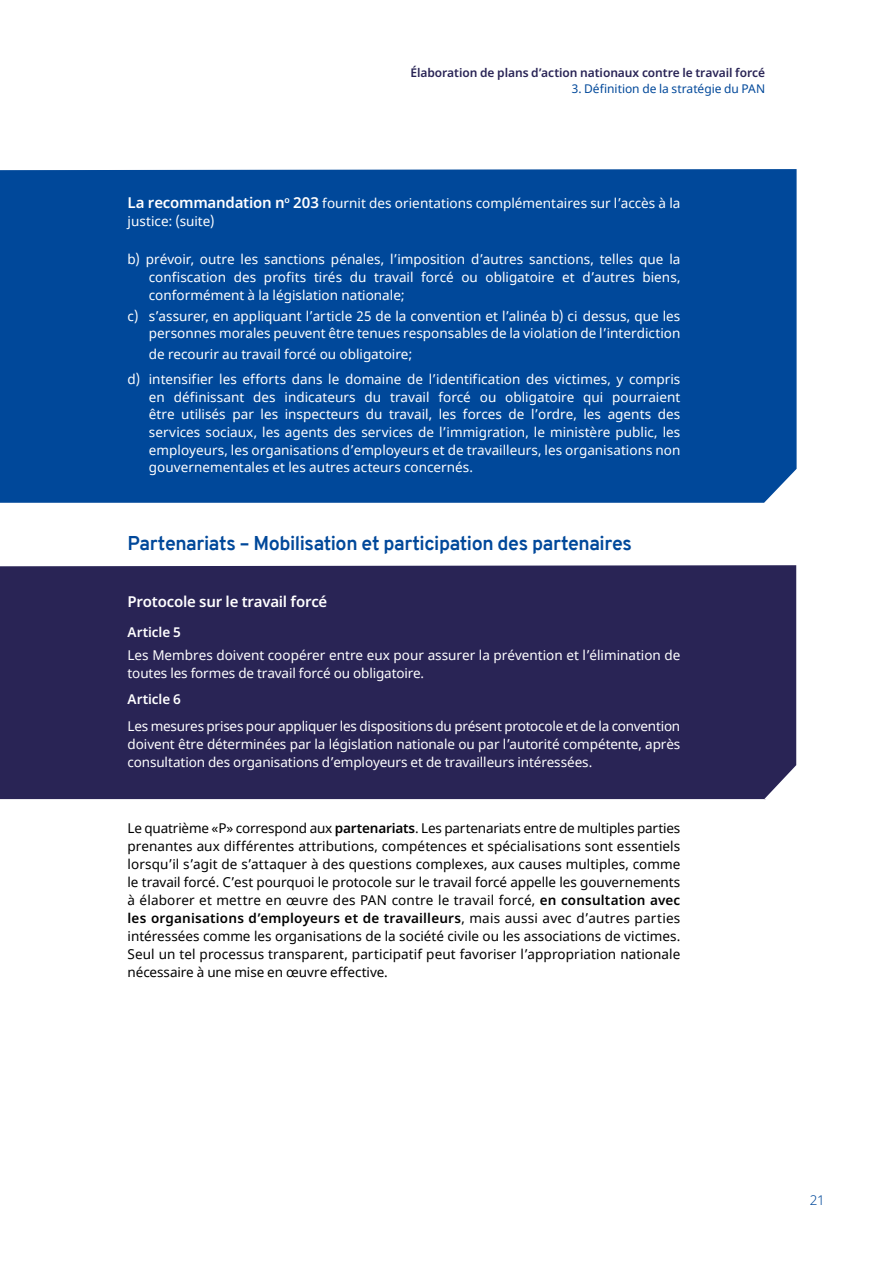
<style>
.page{position:relative;width:893px;height:1263px;background:#fff}
.page>*{position:absolute;margin:0;border:0;box-sizing:border-box;transform-origin:0 0}
.t1{font:700 19.5px "Overpass";letter-spacing:-.02em;color:#00489a}
.t2{font:600 15px "Noto Sans";letter-spacing:-.015em;color:#fff}
.t3{font:13.5px/17.5px "Noto Sans";color:#fff}
.t4{font:13.5px/18px "Noto Sans";color:#000;text-align:justify}
.t5{font:300 13.5px "Noto Sans";color:#00489a}
.t6{font:600 12px "Noto Sans";letter-spacing:-.005em;color:#292455}
.t7{font:12px "Noto Sans";letter-spacing:-.005em;color:#00489a}
.s1{font-weight:600;font-size:15px}
.s2{font-weight:600}
</style>
<div class="page">
<div style="left:0;top:169px;width:797px;height:334px;background:#00489a"></div>
<div style="left:0;top:565px;width:796px;height:234px;background:#292455"></div>
<p class="t6" style="left:410px;top:64px;width:356px">Élaboration de plans d’action nationaux contre le travail forcé</p>
<p class="t7" style="left:572px;top:81px;width:195px">3. Définition de la stratégie du PAN</p>
<p class="t3" style="left:128px;top:195px;width:554px"><span class="s1">La recommandation n</span><sup>o</sup> <span class="s1">203</span> fournit des orientations complémentaires sur l’accès à la justice: (suite)</p>
<p class="t3" style="left:149px;top:251px;width:533px;text-align:justify;text-indent:-21px">b) prévoir, outre les sanctions pénales, l’imposition d’autres sanctions, telles que la confiscation des profits tirés du travail forcé ou obligatoire et d’autres biens, conformément à la législation nationale;</p>
<p class="t3" style="left:128px;top:307px;width:554px;text-align:right">c) s’assurer, en appliquant l’article 25 de la convention et l’alinéa b) ci dessus, que les personnes morales peuvent être tenues responsables de la violation de l’interdiction</p>
<p class="t3" style="left:128px;top:342px;width:554px;line-height:25.2px;text-indent:21px">de recourir au travail forcé ou obligatoire;<br>d) intensifier les efforts dans le domaine de l’identification des victimes, y compris</p>
<p class="t3" style="left:149px;top:389px;width:533px;text-align:justify">en définissant des indicateurs du travail forcé ou obligatoire qui pourraient être utilisés par les inspecteurs du travail, les forces de l’ordre, les agents des services sociaux, les agents des services de l’immigration, le ministère public, les employeurs, les organisations d’employeurs et de travailleurs, les organisations non gouvernementales et les autres acteurs concernés.</p>
<h3 class="t1" style="left:128px;top:530px;width:506px">Partenariats – Mobilisation et participation des partenaires</h3>
<p class="t2" style="left:128px;top:591px;width:201px">Protocole sur le travail forcé</p>
<p class="t3" style="left:128px;top:622px;width:554px;line-height:22.2px"><span class="s2">Article 5<br></span>Les Membres doivent coopérer entre eux pour assurer la prévention et l’élimination de</p>
<p class="t3" style="left:128px;top:660px;width:554px;line-height:26.5px">toutes les formes de travail forcé ou obligatoire.<br><span class="s2">Article 6<br></span>Les mesures prises pour appliquer les dispositions du présent protocole et de la convention</p>
<p class="t3" style="left:128px;top:735px;width:554px;line-height:18px">doivent être déterminées par la législation nationale ou par l’autorité compétente, après consultation des organisations d’employeurs et de travailleurs intéressées.</p>
<p class="t4" style="left:128px;top:820px;width:554px">Le quatrième «P» correspond aux <span class="s2">partenariats</span>. Les partenariats entre de multiples parties prenantes aux différentes attributions, compétences et spécialisations sont essentiels lorsqu’il s’agit de s’attaquer à des questions complexes, aux causes multiples, comme le travail forcé. C’est pourquoi le protocole sur le travail forcé appelle les gouvernements à élaborer et mettre en œuvre des PAN contre le travail forcé, <span class="s2">en consultation avec les organisations d’employeurs et de travailleurs</span>, mais aussi avec d’autres parties intéressées comme les organisations de la société civile ou les associations de victimes.<br>Seul un tel processus transparent, participatif peut favoriser l’appropriation nationale nécessaire à une mise en œuvre effective.</p>
<p class="t5" style="left:810px;top:1190px;width:17px">21</p>
</div>
